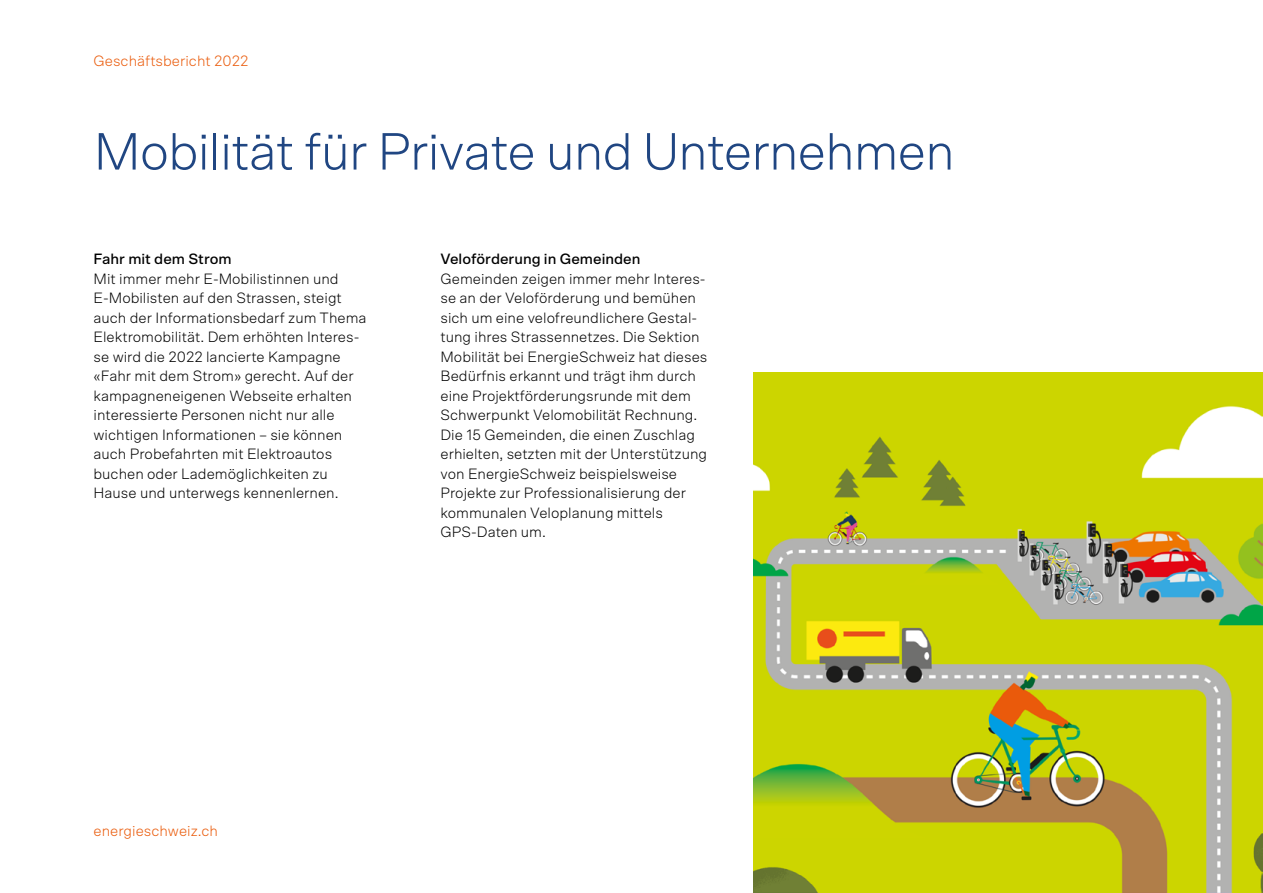
<style>
.page{position:relative;width:1263px;height:893px;background:#fff}
.page>*{position:absolute;margin:0;border:0;box-sizing:border-box;transform-origin:0 0}
.t1{font:300 52.5px "Scto Grotesk A";letter-spacing:-.02em;color:#204682}
.t2{font:300 15px/19.5px "Scto Grotesk A";color:#000}
.t3{font:500 15px "Scto Grotesk A";color:#000}
.t4{font:300 15px "Scto Grotesk A";color:#ea5b0b}
</style>
<div class="page">
<img style="left:753px;top:373px;width:509px;height:520px">
<p class="t4" style="left:94px;top:52px;width:156px">Geschäftsbericht 2022</p>
<h1 class="t1" style="left:94px;top:121px;width:863px">Mobilität für Private und Unternehmen</h1>
<p class="t3" style="left:94px;top:250px;width:140px">Fahr mit dem Strom</p>
<p class="t2" style="left:94px;top:268px;width:274px">Mit immer mehr E-Mobilistinnen und E-Mobilisten auf den Strassen, steigt auch der Informationsbedarf zum Thema Elektromobilität. Dem erhöhten Interes&shy;se wird die 2022 lancierte Kampagne «Fahr mit dem Strom» gerecht. Auf der kampagneneigenen Webseite erhalten interessierte Personen nicht nur alle wichtigen Informationen – sie können auch Probefahrten mit Elektroautos buchen oder Lademöglichkeiten zu Hause und unterwegs kennenlernen.</p>
<p class="t3" style="left:440px;top:250px;width:202px">Veloförderung in Gemeinden</p>
<p class="t2" style="left:440px;top:268px;width:268px">Gemeinden zeigen immer mehr Interes&shy;se an der Veloförderung und bemühen sich um eine velofreundlichere Gestal&shy;tung ihres Strassennetzes. Die Sektion Mobilität bei EnergieSchweiz hat dieses Bedürfnis erkannt und trägt ihm durch eine Projektförderungsrunde mit dem Schwerpunkt Velomobilität Rechnung.<br>Die 15 Gemeinden, die einen Zuschlag erhielten, setzten mit der Unterstützung von EnergieSchweiz beispielsweise Projekte zur Professionalisierung der kommunalen Veloplanung mittels GPS-Daten um.</p>
<p class="t4" style="left:94px;top:822px;width:126px">energieschweiz.ch</p>
</div>
